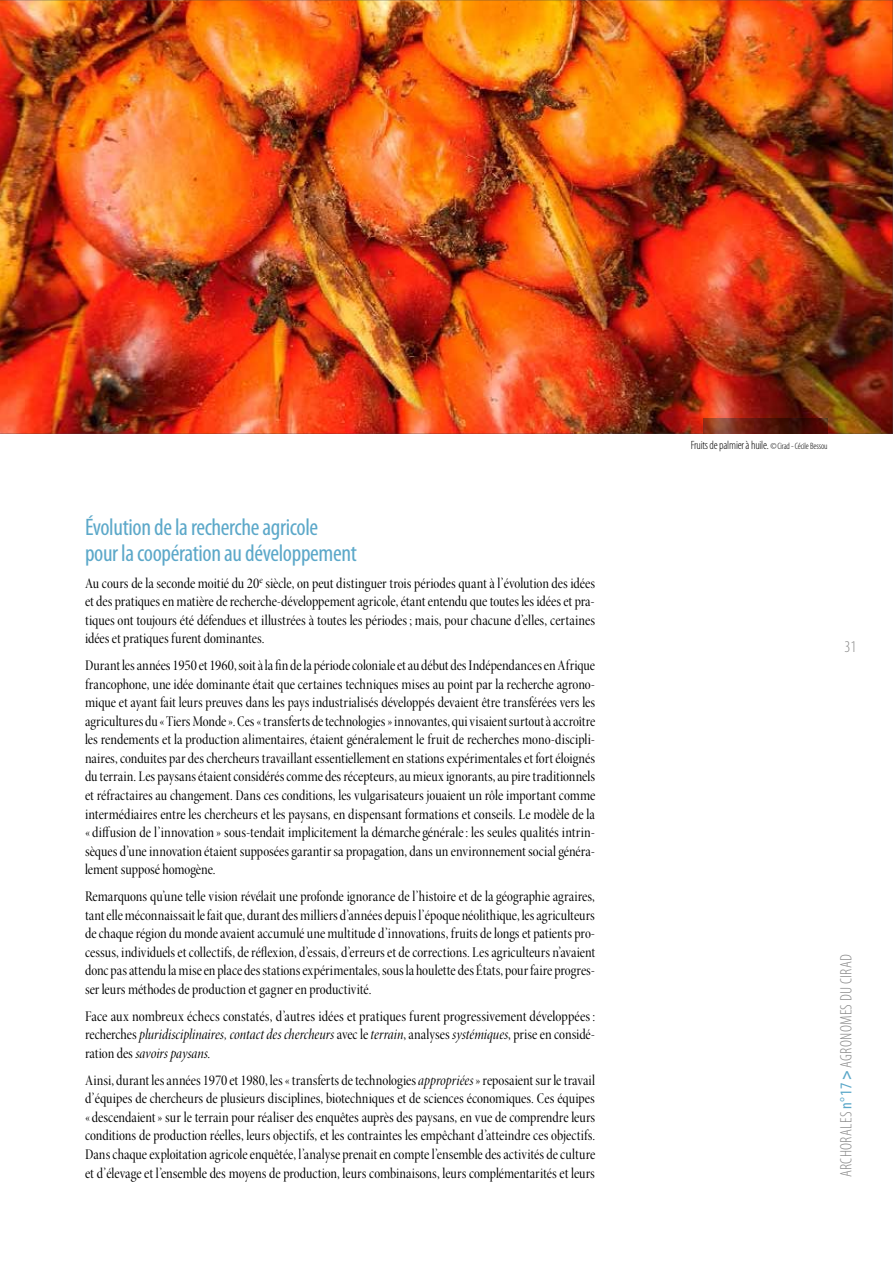
<style>
.page{position:relative;width:893px;height:1263px;background:#fff}
.page>*{position:absolute;margin:0;border:0;box-sizing:border-box;transform-origin:0 0}
.t1{font:condensed 24px/26.1px "Myriad Pro";letter-spacing:-.015em;color:#5ca8c9}
.t2{font:300 condensed 16.5px "Myriad Pro";letter-spacing:.02em;color:#878787}
.t3{font:15px/18.6px "Minion Pro Cn Disp";color:#000;text-align:justify}
.t4{font:15px/18.6px "Minion Pro Cn It Disp";letter-spacing:.005em;color:#000}
.t5{font:300 condensed 12px "Myriad Pro";letter-spacing:-.015em;color:#000}
.s1{font-family:"Minion Pro Cn Disp"}
.s2{font-family:"Minion Pro Cn It Disp"}
.s3{font-size:9.15px}
.s4{font-weight:400;color:#5ca8c9}
.s5{font-weight:700;color:#5ca8c9}
</style>
<div class="page">
<img style="left:0;top:0;width:893px;height:434px">
<hr style="left:704px;top:434px;width:123px;height:1px;background:#a7d0e2">
<img style="left:704px;top:418px;width:123px;height:16px">
<h1 class="t1" style="left:85px;top:515px;width:273px">Évolution de la recherche agricole pour la coopération au développement</h1>
<p class="t3" style="left:85px;top:575px;width:511px">Au cours de la seconde moitié du 20<sup>e</sup> siècle, on peut distinguer trois périodes quant à l’évolution des idées et des pratiques en matière de recherche-développement agricole, étant entendu que toutes les idées et pra&shy;tiques ont toujours été défendues et illustrées à toutes les périodes ; mais, pour chacune d’elles, certaines idées et pratiques furent dominantes.</p>
<p class="t3" style="left:85px;top:657px;width:512px">Durant les années 1950 et 1960, soit à la fin de la période coloniale et au début des Indépendances en Afrique francophone, une idée dominante était que certaines techniques mises au point par la recherche agrono&shy;mique et ayant fait leurs preuves dans les pays industrialisés développés devaient être transférées vers les agricultures du « Tiers Monde ». Ces « transferts de technologies » innovantes, qui visaient surtout à accroître les rendements et la production alimentaires, étaient généralement le fruit de recherches mono-discipli&shy;naires, conduites par des chercheurs travaillant essentiellement en stations expérimentales et fort éloignés du terrain. Les paysans étaient considérés comme des récepteurs, au mieux ignorants, au pire traditionnels et réfractaires au changement. Dans ces conditions, les vulgarisateurs jouaient un rôle important comme intermédiaires entre les chercheurs et les paysans, en dispensant formations et conseils. Le modèle de la « diffusion de l’innovation » sous-tendait implicitement la démarche générale : les seules qualités intrin&shy;sèques d’une innovation étaient supposées garantir sa propagation, dans un environnement social généra&shy;lement supposé homogène.</p>
<p class="t3" style="left:85px;top:888px;width:512px">Remarquons qu’une telle vision révélait une profonde ignorance de l’histoire et de la géographie agraires, tant elle méconnaissait le fait que, durant des milliers d’années depuis l’époque néolithique, les agriculteurs de chaque région du monde avaient accumulé une multitude d’innovations, fruits de longs et patients pro&shy;cessus, individuels et collectifs, de réflexion, d’essais, d’erreurs et de corrections. Les agriculteurs n’avaient donc pas attendu la mise en place des stations expérimentales, sous la houlette des États, pour faire progres&shy;ser leurs méthodes de production et gagner en productivité.</p>
<p class="t3" style="left:85px;top:1008px;width:512px">Face aux nombreux échecs constatés, d’autres idées et pratiques furent progressivement développées :</p>
<p class="t4" style="left:85px;top:1026px;width:512px"><span class="s1">recherches</span> pluridisciplinaires, contact des chercheurs <span class="s1">avec le</span> terrain<span class="s1">, analyses</span> systémiques<span class="s1">, prise en considé&shy;ration des</span> savoirs paysans<span class="s1">.</span></p>
<p class="t3" style="left:85px;top:1072px;width:512px">Ainsi, durant les années 1970 et 1980, les « transferts de technologies <span class="s2">appropriées</span>» reposaient sur le travail d’équipes de chercheurs de plusieurs disciplines, biotechniques et de sciences économiques. Ces équipes « descendaient » sur le terrain pour réaliser des enquêtes auprès des paysans, en vue de comprendre leurs conditions de production réelles, leurs objectifs, et les contraintes les empêchant d’atteindre ces objectifs.<br>Dans chaque exploitation agricole enquêtée, l’analyse prenait en compte l’ensemble des activités de culture et d’élevage et l’ensemble des moyens de production, leurs combinaisons, leurs complémentarités et leurs</p>
<p class="t5" style="left:691px;top:440px;width:138px">Fruits de palmier à huile. <span class="s3">© Cirad - Cécile Bessou</span></p>
<p class="t2" style="left:844px;top:640px;width:13px">31</p>
<p class="t2" style="left:840px;top:1177px;width:225px;rotate:-90deg">ARCHORALES <span class="s4">n° 17</span> <span class="s5">&gt;</span> AGRONOMES DU CIRAD</p>
</div>
